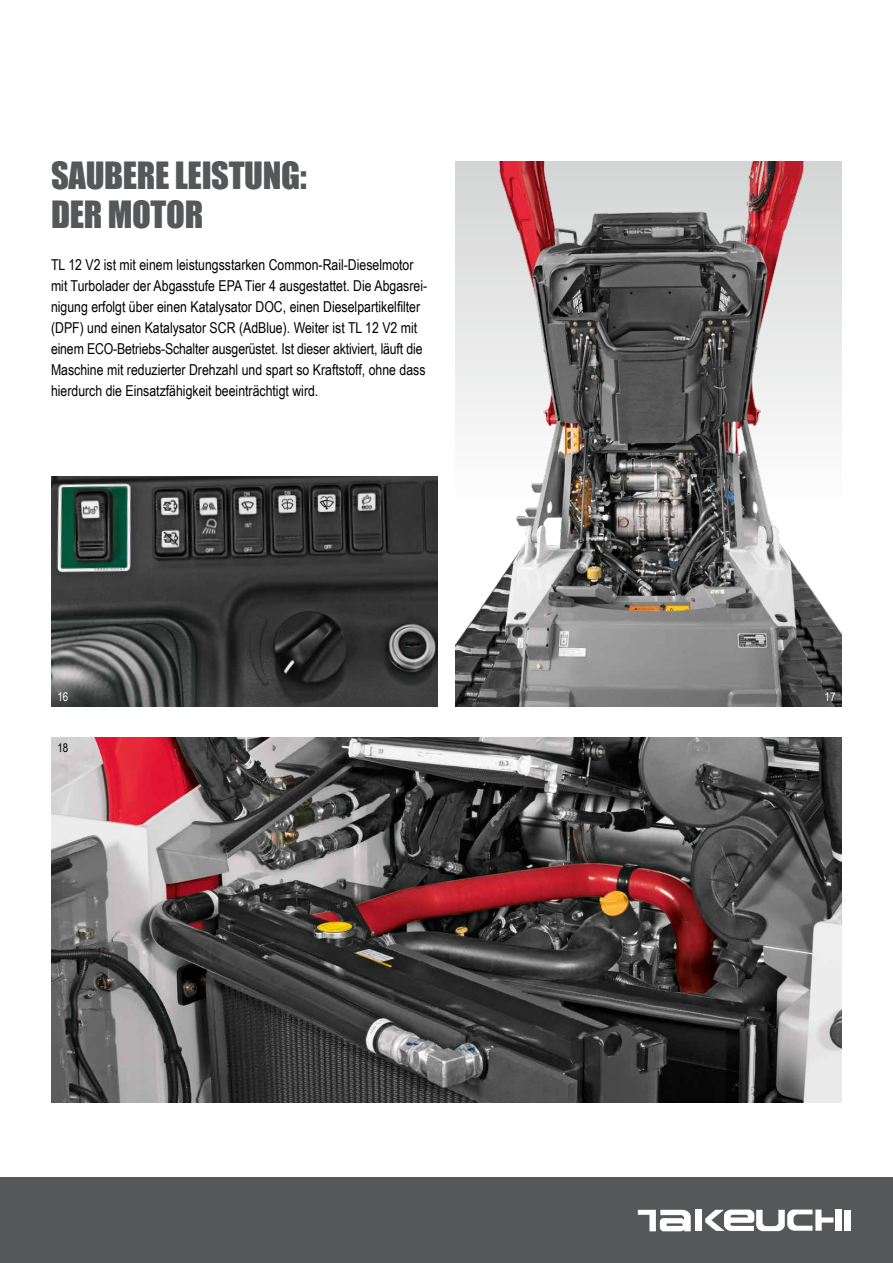
<style>
.page{position:relative;width:893px;height:1263px;background:#fff}
.page>*{position:absolute;margin:0;border:0;box-sizing:border-box;transform-origin:0 0}
.t1{font:34.5px/39px "Impact";letter-spacing:-.01em;color:#555759}
.t2{font:15px/21px "Arial Narrow";color:#000}
.t3{font:12px "Arial Narrow";color:#fff}
.t4{font:12px "Arial Narrow";color:#000}
</style>
<div class="page">
<img style="left:51px;top:737px;width:791px;height:365px">
<img style="left:51px;top:477px;width:386px;height:230px">
<img style="left:455px;top:162px;width:387px;height:545px">
<div style="left:0;top:1178px;width:893px;height:85px;background:#555759"></div>
<div style="left:695px;top:1209px;width:6px;height:22px;background:#fff"></div>
<div style="left:836px;top:1209px;width:6px;height:22px;background:#fff"></div>
<div style="left:844px;top:1209px;width:6px;height:21px;background:#fff"></div>
<svg style="left:638px;top:1210px;width:53px;height:21px"></svg>
<svg style="left:705px;top:1209px;width:128px;height:22px"></svg>
<h1 class="t1" style="left:51px;top:155px;width:257px">SAUBERE LEISTUNG:<br>DER MOTOR</h1>
<p class="t2" style="left:51px;top:253px;width:378px">TL 12 V2 ist mit einem leistungsstarken Common-Rail-Dieselmotor mit Turbolader der Abgasstufe EPA Tier 4 ausgestattet. Die Abgasrei&shy;nigung erfolgt über einen Katalysator DOC, einen Dieselpartikelfilter (DPF) und einen Katalysator SCR (AdBlue). Weiter ist TL 12 V2 mit einem ECO-Betriebs-Schalter ausgerüstet. Ist dieser aktiviert, läuft die Maschine mit reduzierter Drehzahl und spart so Kraftstoff, ohne dass hierdurch die Einsatzfähigkeit beeinträchtigt wird.</p>
<p class="t3" style="left:57px;top:688px;width:12px">16</p>
<p class="t3" style="left:825px;top:687px;width:12px">17</p>
<p class="t4" style="left:57px;top:739px;width:12px">18</p>
</div>
